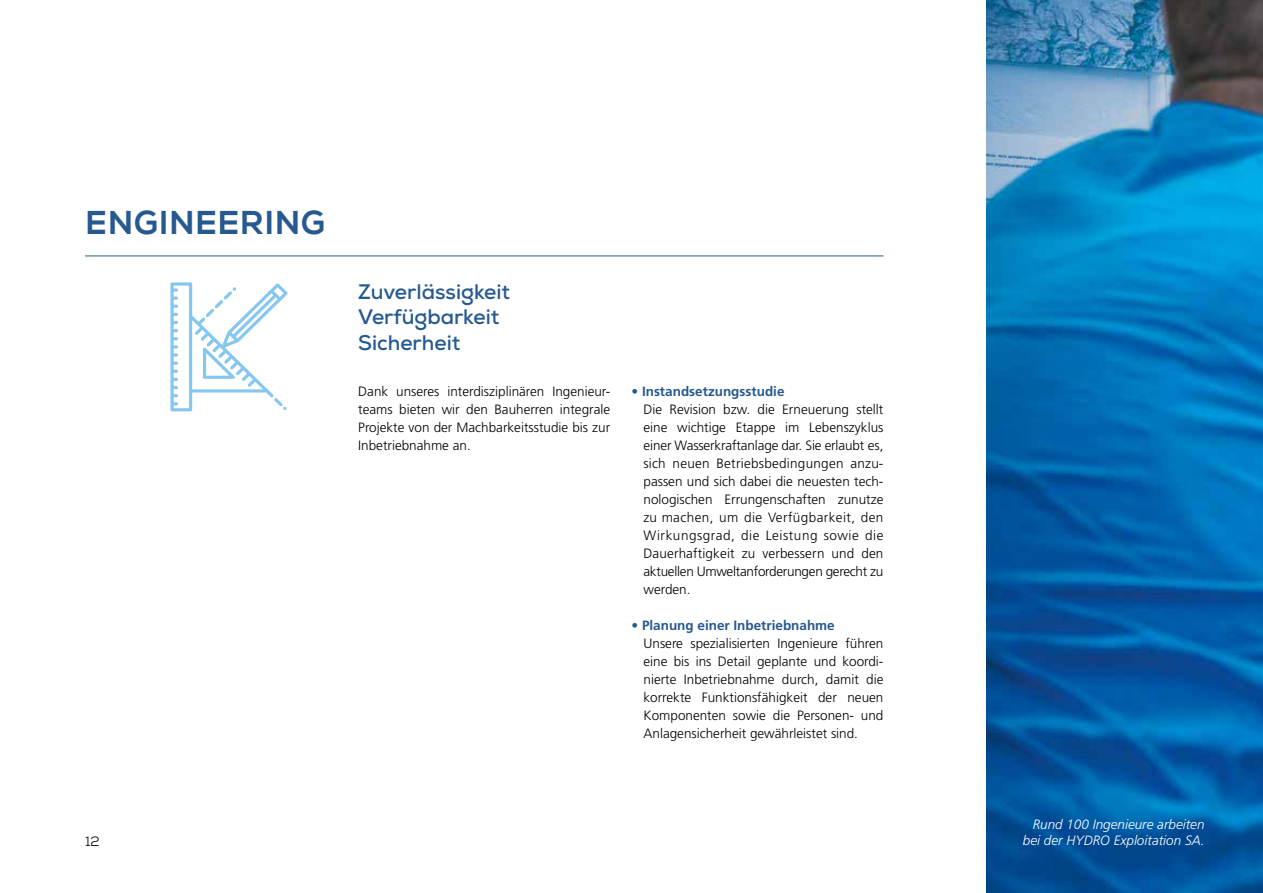
<style>
.page{position:relative;width:1263px;height:893px;background:#fff}
.page>*{position:absolute;margin:0;border:0;box-sizing:border-box;transform-origin:0 0}
.t1{font:800 33px "Nexa";letter-spacing:.015em;color:#26598f}
.t2{font:700 21px/25.2px "Nexa";color:#26598f}
.t3{font:300 13.5px/18px "Frutiger LT Std";color:#000;text-align:justify}
.t4{font:italic 300 13.5px/16.2px "Frutiger LT Std";color:#fff;text-align:right}
.t5{font:700 13.5px "Frutiger LT Std";color:#26598f}
.t6{font:13.5px "Nexa";color:#000}
</style>
<div class="page">
<hr style="left:85px;top:256px;width:798px;height:1px;background:#26598f">
<img style="left:986px;top:0;width:277px;height:893px">
<svg style="left:170px;top:282px;width:118px;height:129px"></svg>
<h1 class="t1" style="left:85px;top:203px;width:242px">ENGINEERING</h1>
<h2 class="t2" style="left:358px;top:279px;width:153px">Zuverlässigkeit<br>Verfügbarkeit<br>Sicherheit</h2>
<p class="t3" style="left:358px;top:383px;width:253px">Dank unseres interdisziplinären Ingenieur&shy;teams bieten wir den Bauherren integrale Projekte von der Machbarkeitsstudie bis zur Inbetriebnahme an.</p>
<p class="t5" style="left:631px;top:383px;width:154px">• Instandsetzungsstudie</p>
<p class="t3" style="left:643px;top:401px;width:241px">Die Revision bzw. die Erneuerung stellt eine wichtige Etappe im Lebenszyklus einer Wasserkraftanlage dar. Sie erlaubt es, sich neuen Betriebsbedingungen anzu&shy;passen und sich dabei die neuesten tech&shy;nologischen Errungenschaften zunutze zu machen, um die Verfügbarkeit, den Wirkungsgrad, die Leistung sowie die Dauerhaftigkeit zu verbessern und den aktuellen Umweltanforderungen gerecht zu werden.</p>
<p class="t5" style="left:631px;top:617px;width:205px">• Planung einer Inbetriebnahme</p>
<p class="t3" style="left:643px;top:634px;width:241px">Unsere spezialisierten Ingenieure führen eine bis ins Detail geplante und koordi&shy;nierte Inbetriebnahme durch, damit die korrekte Funktionsfähigkeit der neuen Komponenten sowie die Personen- und Anlagensicherheit gewährleistet sind.</p>
<p class="t6" style="left:85px;top:833px;width:16px">12</p>
<p class="t4" style="left:1023px;top:816px;width:183px">Rund 100 Ingenieure arbeiten bei der HYDRO Exploitation SA.</p>
</div>
